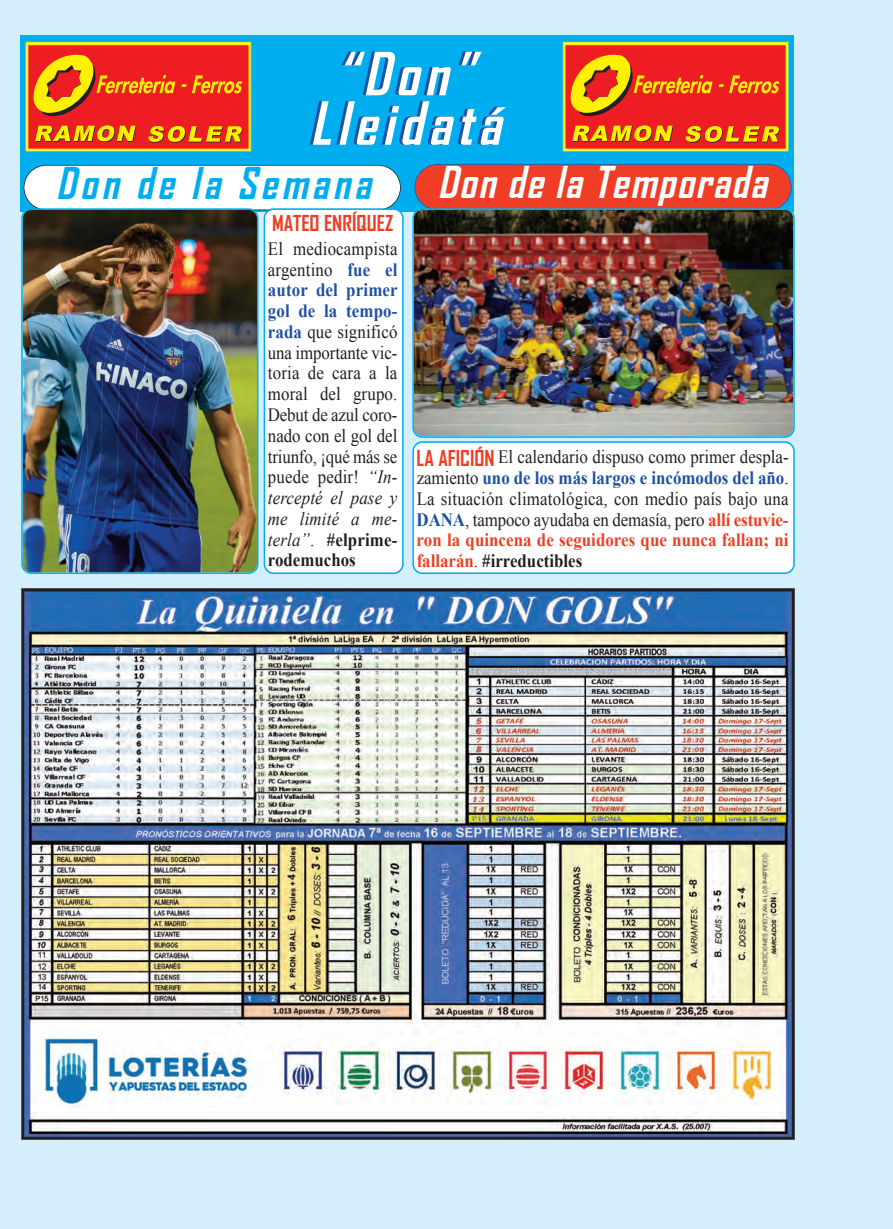
<style>
.page{position:relative;width:893px;height:1229px;background:#d4effb}
.page>*{position:absolute;margin:0;border:0;box-sizing:border-box;transform-origin:0 0}
.t1{font:italic 700 57px/49.5px "Agency FB";color:#fff;text-align:center}
.t2{font:italic 700 42px "Agency FB";color:#fff}
.t3{font:italic 700 42px "Agency FB";color:#00aeef}
.t4{font:700 21px "Agency FB";color:#ef3e25}
.t5{font:18.75px/20.7px "Times New Roman";letter-spacing:-.005em;color:#231f20;text-align:justify;scale:.9 1}
.s1{font-weight:700;color:#1e51a3}
.s2{font-style:italic}
.s3{font-weight:700}
.s4{font-family:"Agency FB";font-weight:700;font-size:21px;color:#ef3e25}
.s5{font-weight:700;color:#ef3e25}
</style>
<div class="page">
<div style="left:20px;top:36px;width:774px;height:176px;background:#00aeef"></div>
<div style="left:27px;top:44px;width:223px;height:106px;background:#ee1d23;border:1px solid #fff101"></div>
<svg style="left:33px;top:54px;width:210px;height:89px"></svg>
<div style="left:26px;top:42px;width:225px;height:109px;border:1px solid #fff101"></div>
<div style="left:564px;top:44px;width:223px;height:106px;background:#ee1d23;border:1px solid #fff101"></div>
<svg style="left:570px;top:54px;width:210px;height:89px"></svg>
<div style="left:563px;top:42px;width:225px;height:109px;border:1px solid #fff101"></div>
<div style="left:24px;top:165px;width:376px;height:45px;background:#fff;border-radius:22px"></div>
<div style="left:24px;top:165px;width:377px;height:45px;border:2px solid #231f20;border-radius:23px"></div>
<div style="left:415px;top:165px;width:376px;height:45px;background:#ef3e25;border-radius:22px"></div>
<div style="left:414px;top:164px;width:378px;height:46px;border:2px solid #1e51a3;border-radius:23px"></div>
<img style="left:21px;top:208px;width:237px;height:366px">
<div style="left:264px;top:208px;width:140px;height:366px;background:#fff"></div>
<img style="left:412px;top:208px;width:383px;height:230px">
<div style="left:412px;top:441px;width:383px;height:133px;background:#fff"></div>
<img style="left:25px;top:592px;width:766px;height:544px">
<div style="left:21px;top:588px;width:774px;height:552px;border:3px solid #231f20"></div>
<img style="left:263px;top:1039px;width:513px;height:65px">
<img style="left:38px;top:1033px;width:224px;height:74px">
<h1 class="t1" style="left:310px;top:48px;width:206px">“Don”<br>Lleidatá</h1>
<h2 class="t3" style="left:56px;top:158px;width:327px">Don de la Semana</h2>
<h2 class="t2" style="left:438px;top:156px;width:341px">Don de la Temporada</h2>
<p class="t4" style="left:272px;top:210px;width:123px">MATEO ENRÍQUEZ</p>
<p class="t5" style="left:268px;top:238px;width:146px">El mediocampista argentino <span class="s1">fue el autor del primer gol de la tempo&shy;rada</span> que significó una importante vic&shy;toria de cara a la moral del grupo.<br>Debut de azul coro&shy;nado con el gol del triunfo, ¡qué más se puede pedir! <span class="s2">“In&shy;tercepté el pase y me limité a me&shy;terla”</span>. <span class="s3">#elprime&shy;rodemuchos</span></p>
<p class="t5" style="left:417px;top:447px;width:415px"><span class="s4">LA AFICIÓN</span> El calendario dispuso como primer despla&shy;zamiento <span class="s1">uno de los más largos e incómodos del año</span>.<br>La situación climatológica, con medio país bajo una <span class="s1">DANA</span>, tampoco ayudaba en demasía, pero <span class="s5">allí estuvie&shy;ron la quincena de seguidores que nunca fallan; ni fallarán</span>. <span class="s3">#irreductibles</span></p>
</div>
